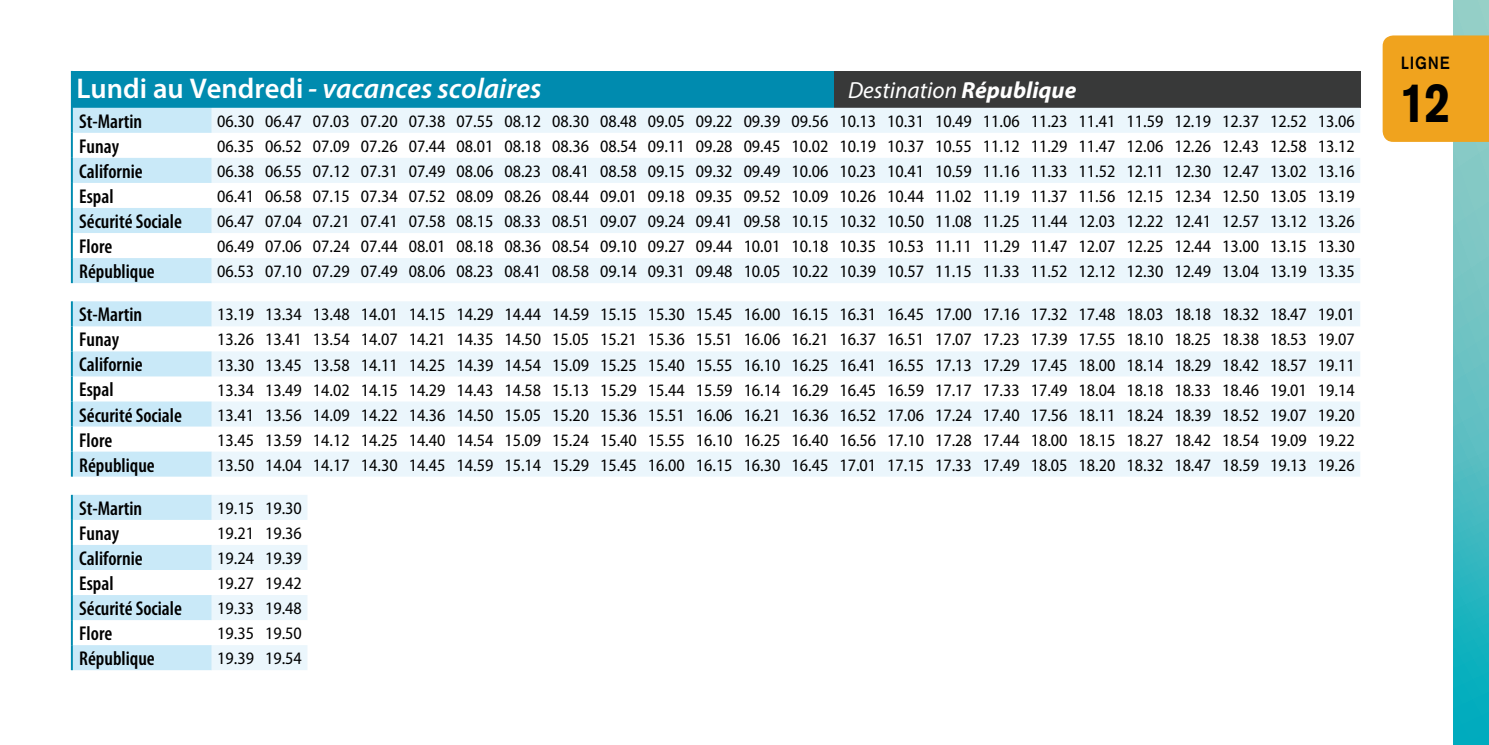
<style>
.page{position:relative;width:1489px;height:745px;background:#fff}
.page>*{position:absolute;margin:0;border:0;box-sizing:border-box;transform-origin:0 0}
.t1{font:700 55px "Akzidenz Grotesk BE";color:#000;scale:.85 1}
.t2{font:italic 600 28.5px "Myriad Pro";color:#fff}
.t3{font:italic 23.25px "Myriad Pro";color:#fff}
.t4{font:600 condensed 20px "Myriad Pro";color:#000}
.t5{font:semi-condensed 17.5px "Myriad Pro";color:#000}
.t6{font:500 17.5px "Akzidenz Grotesk BE";letter-spacing:.05em;color:#000;scale:.9 1}
.s1{font-style:normal}
.s2{font-weight:700}
</style>
<div class="page">
<svg style="left:1453px;top:0;width:35px;height:744px"></svg>
<div style="left:72px;top:71px;width:761px;height:37px;background:#008baf"></div>
<div style="left:833px;top:71px;width:527px;height:37px;background:#383939"></div>
<svg style="left:73px;top:108px;width:139px;height:175px"></svg>
<svg style="left:212px;top:108px;width:1148px;height:175px;fill:#ebf6fc"></svg>
<hr style="left:71px;top:71px;width:2px;height:37px;background:#008baf">
<hr style="left:71px;top:108px;width:2px;height:25px;background:#008baf">
<hr style="left:71px;top:133px;width:2px;height:25px;background:#008baf">
<hr style="left:71px;top:158px;width:2px;height:25px;background:#008baf">
<hr style="left:71px;top:183px;width:2px;height:25px;background:#008baf">
<hr style="left:71px;top:208px;width:2px;height:25px;background:#008baf">
<hr style="left:71px;top:233px;width:2px;height:25px;background:#008baf">
<hr style="left:71px;top:258px;width:2px;height:25px;background:#008baf">
<svg style="left:73px;top:301px;width:139px;height:175px"></svg>
<svg style="left:212px;top:301px;width:1148px;height:175px;fill:#ebf6fc"></svg>
<hr style="left:71px;top:301px;width:2px;height:25px;background:#008baf">
<hr style="left:71px;top:326px;width:2px;height:25px;background:#008baf">
<hr style="left:71px;top:351px;width:2px;height:25px;background:#008baf">
<hr style="left:71px;top:376px;width:2px;height:25px;background:#008baf">
<hr style="left:71px;top:401px;width:2px;height:25px;background:#008baf">
<hr style="left:71px;top:426px;width:2px;height:25px;background:#008baf">
<hr style="left:71px;top:451px;width:2px;height:25px;background:#008baf">
<svg style="left:73px;top:495px;width:234px;height:174px"></svg>
<hr style="left:71px;top:494px;width:2px;height:25px;background:#008baf">
<hr style="left:71px;top:519px;width:2px;height:25px;background:#008baf">
<hr style="left:71px;top:544px;width:2px;height:25px;background:#008baf">
<hr style="left:71px;top:569px;width:2px;height:25px;background:#008baf">
<hr style="left:71px;top:594px;width:2px;height:25px;background:#008baf">
<hr style="left:71px;top:619px;width:2px;height:25px;background:#008baf">
<hr style="left:71px;top:644px;width:2px;height:25px;background:#008baf">
<div style="left:1382px;top:35px;width:106px;height:107px;background:#f0a31e"></div>
<h2 class="t2" style="left:76px;top:71px;width:466px"><span class="s1">Lundi au Vendredi</span> - vacances scolaires</h2>
<h3 class="t3" style="left:848px;top:76px;width:230px">Destination <span class="s2">République</span></h3>
<p class="t4" style="left:79px;top:110px;width:64px">St-Martin</p>
<p class="t5" style="left:217px;top:111px;width:1138px">06.30 06.47 07.03 07.20 07.38 07.55 08.12 08.30 08.48 09.05 09.22 09.39 09.56 10.13 10.31 10.49 11.06 11.23 11.41 11.59 12.19 12.37 12.52 13.06</p>
<p class="t4" style="left:79px;top:135px;width:41px">Funay</p>
<p class="t5" style="left:217px;top:136px;width:1138px">06.35 06.52 07.09 07.26 07.44 08.01 08.18 08.36 08.54 09.11 09.28 09.45 10.02 10.19 10.37 10.55 11.12 11.29 11.47 12.06 12.26 12.43 12.58 13.12</p>
<p class="t4" style="left:79px;top:160px;width:65px">Californie</p>
<p class="t5" style="left:217px;top:161px;width:1138px">06.38 06.55 07.12 07.31 07.49 08.06 08.23 08.41 08.58 09.15 09.32 09.49 10.06 10.23 10.41 10.59 11.16 11.33 11.52 12.11 12.30 12.47 13.02 13.16</p>
<p class="t4" style="left:79px;top:185px;width:36px">Espal</p>
<p class="t5" style="left:217px;top:186px;width:1138px">06.41 06.58 07.15 07.34 07.52 08.09 08.26 08.44 09.01 09.18 09.35 09.52 10.09 10.26 10.44 11.02 11.19 11.37 11.56 12.15 12.34 12.50 13.05 13.19</p>
<p class="t4" style="left:79px;top:210px;width:104px">Sécurité Sociale</p>
<p class="t5" style="left:217px;top:211px;width:1138px">06.47 07.04 07.21 07.41 07.58 08.15 08.33 08.51 09.07 09.24 09.41 09.58 10.15 10.32 10.50 11.08 11.25 11.44 12.03 12.22 12.41 12.57 13.12 13.26</p>
<p class="t4" style="left:79px;top:235px;width:35px">Flore</p>
<p class="t5" style="left:217px;top:236px;width:1138px">06.49 07.06 07.24 07.44 08.01 08.18 08.36 08.54 09.10 09.27 09.44 10.01 10.18 10.35 10.53 11.11 11.29 11.47 12.07 12.25 12.44 13.00 13.15 13.30</p>
<p class="t4" style="left:79px;top:260px;width:77px">République</p>
<p class="t5" style="left:217px;top:262px;width:1138px">06.53 07.10 07.29 07.49 08.06 08.23 08.41 08.58 09.14 09.31 09.48 10.05 10.22 10.39 10.57 11.15 11.33 11.52 12.12 12.30 12.49 13.04 13.19 13.35</p>
<p class="t4" style="left:79px;top:303px;width:64px">St-Martin</p>
<p class="t5" style="left:217px;top:305px;width:1138px">13.19 13.34 13.48 14.01 14.15 14.29 14.44 14.59 15.15 15.30 15.45 16.00 16.15 16.31 16.45 17.00 17.16 17.32 17.48 18.03 18.18 18.32 18.47 19.01</p>
<p class="t4" style="left:79px;top:328px;width:41px">Funay</p>
<p class="t5" style="left:217px;top:330px;width:1138px">13.26 13.41 13.54 14.07 14.21 14.35 14.50 15.05 15.21 15.36 15.51 16.06 16.21 16.37 16.51 17.07 17.23 17.39 17.55 18.10 18.25 18.38 18.53 19.07</p>
<p class="t4" style="left:79px;top:353px;width:65px">Californie</p>
<p class="t5" style="left:217px;top:355px;width:1138px">13.30 13.45 13.58 14.11 14.25 14.39 14.54 15.09 15.25 15.40 15.55 16.10 16.25 16.41 16.55 17.13 17.29 17.45 18.00 18.14 18.29 18.42 18.57 19.11</p>
<p class="t4" style="left:79px;top:378px;width:36px">Espal</p>
<p class="t5" style="left:217px;top:380px;width:1138px">13.34 13.49 14.02 14.15 14.29 14.43 14.58 15.13 15.29 15.44 15.59 16.14 16.29 16.45 16.59 17.17 17.33 17.49 18.04 18.18 18.33 18.46 19.01 19.14</p>
<p class="t4" style="left:79px;top:403px;width:104px">Sécurité Sociale</p>
<p class="t5" style="left:217px;top:405px;width:1138px">13.41 13.56 14.09 14.22 14.36 14.50 15.05 15.20 15.36 15.51 16.06 16.21 16.36 16.52 17.06 17.24 17.40 17.56 18.11 18.24 18.39 18.52 19.07 19.20</p>
<p class="t4" style="left:79px;top:428px;width:35px">Flore</p>
<p class="t5" style="left:217px;top:430px;width:1138px">13.45 13.59 14.12 14.25 14.40 14.54 15.09 15.24 15.40 15.55 16.10 16.25 16.40 16.56 17.10 17.28 17.44 18.00 18.15 18.27 18.42 18.54 19.09 19.22</p>
<p class="t4" style="left:79px;top:454px;width:77px">République</p>
<p class="t5" style="left:217px;top:455px;width:1138px">13.50 14.04 14.17 14.30 14.45 14.59 15.14 15.29 15.45 16.00 16.15 16.30 16.45 17.01 17.15 17.33 17.49 18.05 18.20 18.32 18.47 18.59 19.13 19.26</p>
<p class="t4" style="left:79px;top:497px;width:64px">St-Martin</p>
<p class="t5" style="left:217px;top:498px;width:86px">19.15 19.30</p>
<p class="t4" style="left:79px;top:522px;width:41px">Funay</p>
<p class="t5" style="left:217px;top:523px;width:86px">19.21 19.36</p>
<p class="t4" style="left:79px;top:547px;width:65px">Californie</p>
<p class="t5" style="left:217px;top:548px;width:86px">19.24 19.39</p>
<p class="t4" style="left:79px;top:572px;width:36px">Espal</p>
<p class="t5" style="left:217px;top:573px;width:86px">19.27 19.42</p>
<p class="t4" style="left:79px;top:597px;width:104px">Sécurité Sociale</p>
<p class="t5" style="left:217px;top:598px;width:86px">19.33 19.48</p>
<p class="t4" style="left:79px;top:622px;width:35px">Flore</p>
<p class="t5" style="left:217px;top:623px;width:86px">19.35 19.50</p>
<p class="t4" style="left:79px;top:647px;width:77px">République</p>
<p class="t5" style="left:217px;top:648px;width:86px">19.39 19.54</p>
<p class="t6" style="left:1400px;top:52px;width:56px">LIGNE</p>
<h1 class="t1" style="left:1399px;top:70px;width:62px">12</h1>
</div>
